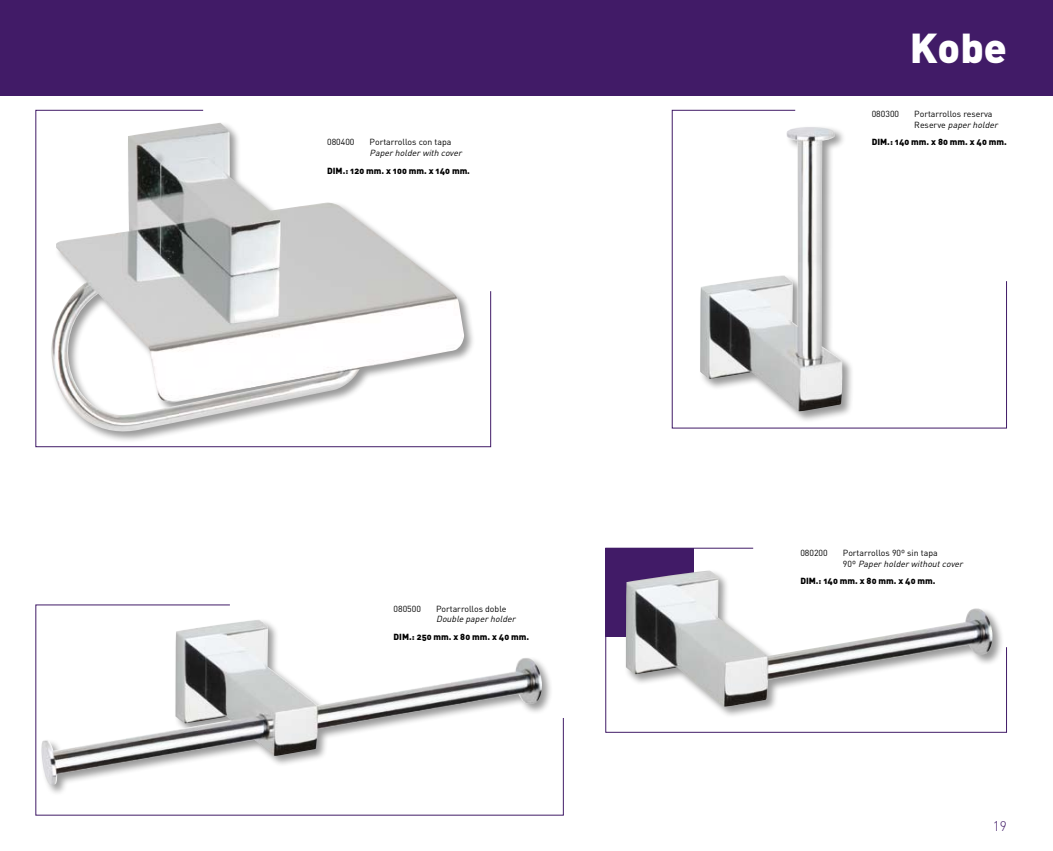
<style>
.page{position:relative;width:1053px;height:851px;background:#fff}
.page>*{position:absolute;margin:0;border:0;box-sizing:border-box;transform-origin:0 0}
.t1{font:900 41.25px "DIN";color:#fff}
.t2{font:300 13.75px "DIN";color:#411b67}
.t3{font:8.75px/10.5px "DIN";color:#000}
.t4{font:8.75px "DIN Black Alternate";color:#000}
.t5{font:italic 8.75px "DIN";color:#000}
.s1{font-style:italic}
</style>
<div class="page">
<div style="left:0;top:0;width:1052px;height:96px;background:#411b67"></div>
<svg style="left:605px;top:547px;width:402px;height:186px"></svg>
<div style="left:605px;top:547px;width:89px;height:89px;background:#411b67"></div>
<div style="left:624px;top:568px;width:379px;height:149px;background:#000;opacity:.4"></div>
<img style="left:625px;top:570px;width:367px;height:136px">
<svg style="left:35px;top:109px;width:456px;height:338px"></svg>
<svg style="left:35px;top:604px;width:529px;height:211px"></svg>
<svg style="left:671px;top:109px;width:336px;height:320px"></svg>
<p class="t3" style="left:327px;top:137px;width:29px">080400</p>
<p class="t3" style="left:369px;top:137px;width:83px">Portarrollos con tapa</p>
<p class="t5" style="left:369px;top:147px;width:96px">Paperholderwith cover</p>
<p class="t4" style="left:327px;top:164px;width:144px">DIM.: 120 mm. x 100 mm. x 140 mm.</p>
<p class="t3" style="left:393px;top:603px;width:29px">080500</p>
<p class="t3" style="left:436px;top:603px;width:72px">Portarrollos doble</p>
<p class="t5" style="left:436px;top:613px;width:83px">Double paperholder</p>
<p class="t4" style="left:393px;top:630px;width:137px">DIM.: 250 mm. x 80 mm. x 40 mm.</p>
<h1 class="t1" style="left:909px;top:20px;width:98px">Kobe</h1>
<p class="t3" style="left:871px;top:108px;width:29px">080300</p>
<p class="t3" style="left:914px;top:108px;width:87px">Portarrollos reserva<br>R e s e rve <span class="s1">paperholder</span></p>
<p class="t4" style="left:871px;top:136px;width:137px">DIM.: 140 mm. x 80 mm. x 40 mm.</p>
<p class="t3" style="left:800px;top:547px;width:29px">080200</p>
<p class="t3" style="left:842px;top:547px;width:124px">Portarrollos 90º sin tapa<br>9 0 º <span class="s1">Paperholderwithoutcover</span></p>
<p class="t4" style="left:800px;top:575px;width:137px">DIM.: 140 mm. x 80 mm. x 40 mm.</p>
<h2 class="t2" style="left:992px;top:817px;width:16px">19</h2>
</div>
